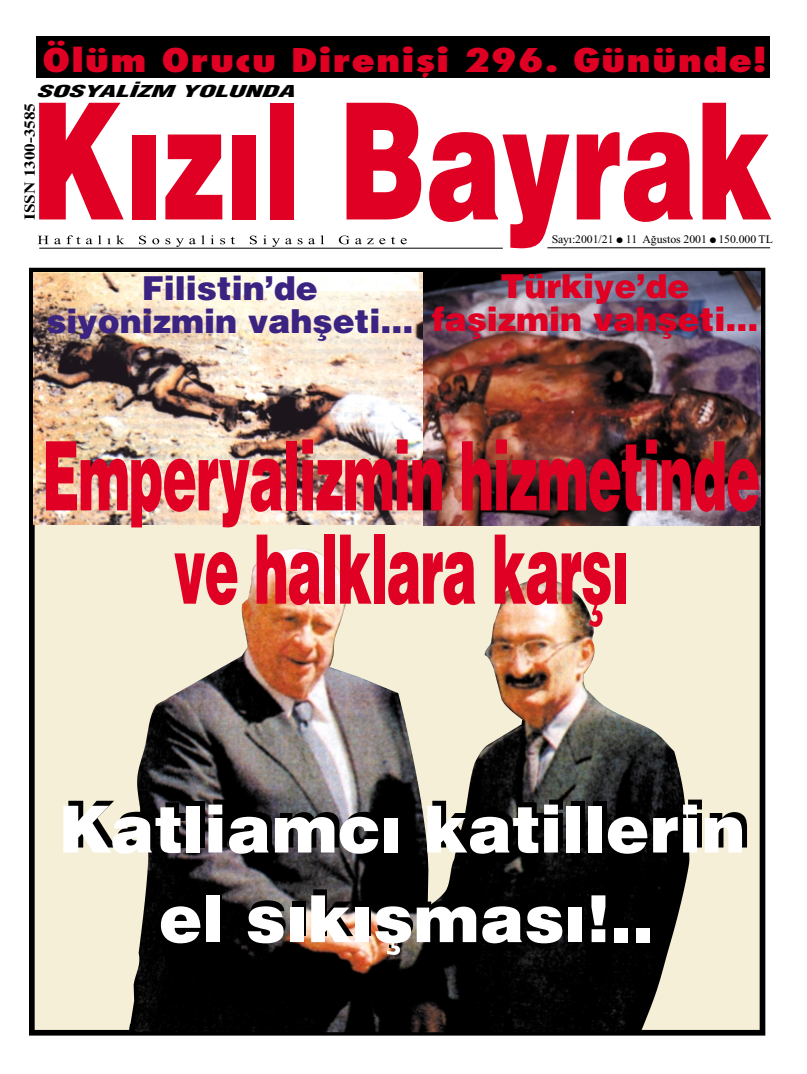
<style>
.page{position:relative;width:807px;height:1074px;background:#fff}
.page>*{position:absolute;margin:0;border:0;box-sizing:border-box;transform-origin:0 0}
.t1{font:95.9px/93.3px "Helvetica Black Turk";letter-spacing:-.02em;color:#df0023;text-align:center;scale:.54 1}
.t2{font:900 65px/89.6px "Swiss";color:#fff;text-align:center}
.t3{font:33px/33px "Helvetica Black Turk";color:#3b2382;text-align:center}
.t4{font:33px/33px "Helvetica Black Turk";color:#df0023;text-align:center}
.t5{font:800 condensed 31.8px "Futura";letter-spacing:.015em;color:#df0023;scale:1.37 1}
.t6{font:16px "Helvetica Cond Black Turk I";color:#000;scale:1.87 1}
.t7{font:700 15.4px "Times";color:#000;scale:1.12 1}
.t8{font:11.6px "Times";letter-spacing:-.005em;color:#000}
</style>
<div class="page">
<div style="left:29px;top:268px;width:736px;height:767px;background:#f4efd6;border:6px solid #000"></div>
<img style="left:129px;top:549px;width:560px;height:485px">
<img style="left:34px;top:273px;width:389px;height:252px">
<img style="left:423px;top:272px;width:337px;height:253px">
<svg style="left:39px;top:103px;width:85px;height:116px"></svg>
<div style="left:132px;top:134px;width:23px;height:85px;background:#df0023"></div>
<svg style="left:165px;top:134px;width:57px;height:85px"></svg>
<div style="left:232px;top:134px;width:24px;height:85px;background:#df0023"></div>
<div style="left:270px;top:103px;width:23px;height:116px;background:#df0023"></div>
<svg style="left:346px;top:103px;width:75px;height:116px"></svg>
<svg style="left:429px;top:132px;width:140px;height:116px"></svg>
<svg style="left:576px;top:132px;width:116px;height:90px"></svg>
<svg style="left:702px;top:103px;width:69px;height:116px"></svg>
<hr style="left:39px;top:248px;width:463px;height:1px;background:#000">
<hr style="left:547px;top:247px;width:222px;height:1px;background:#000">
<svg style="left:38px;top:235px;width:54px;height:9px"></svg>
<svg style="left:98px;top:235px;width:3px;height:9px"></svg>
<svg style="left:107px;top:235px;width:17px;height:9px"></svg>
<svg style="left:139px;top:236px;width:7px;height:8px"></svg>
<svg style="left:152px;top:238px;width:7px;height:6px"></svg>
<svg style="left:165px;top:238px;width:5px;height:6px"></svg>
<svg style="left:176px;top:235px;width:38px;height:12px"></svg>
<svg style="left:220px;top:237px;width:15px;height:7px"></svg>
<svg style="left:250px;top:236px;width:7px;height:8px"></svg>
<svg style="left:263px;top:235px;width:3px;height:9px"></svg>
<svg style="left:272px;top:238px;width:30px;height:9px"></svg>
<svg style="left:308px;top:235px;width:16px;height:9px"></svg>
<svg style="left:339px;top:236px;width:10px;height:8px"></svg>
<svg style="left:355px;top:238px;width:18px;height:6px"></svg>
<svg style="left:379px;top:238px;width:6px;height:6px"></svg>
<svg style="left:391px;top:237px;width:15px;height:7px"></svg>
<div style="left:36px;top:37px;width:733px;height:41px;background:#000"></div>
<p class="t5" style="left:42px;top:47px;width:530px">Ölüm Orucu Direnişi 296. Gününde!</p>
<p class="t6" style="left:37px;top:86px;width:139px">SOSYAL‹ZM YOLUNDA</p>
<p class="t7" style="left:24px;top:220px;width:106px;rotate:-90deg">ISSN 1300-3585</p>
<p class="t8" style="left:551px;top:235px;width:222px">Sayı:2001/21 ● 11 Ağustos 2001 ● 150.000 TL</p>
<p class="t3" style="left:46px;top:273px;width:368px">Filistin’de siyonizmin vahfleti...</p>
<p class="t4" style="left:431px;top:271px;width:328px">Türkiye’de faflizmin vahfleti...</p>
<p class="t1" style="left:42px;top:435px;width:1331px">Emperyalizmin hizmetinde ve halklara karfl›</p>
<p class="t2" style="left:59px;top:792px;width:687px">Katliamc› katillerin el s›k›flmas›!..</p>
</div>
